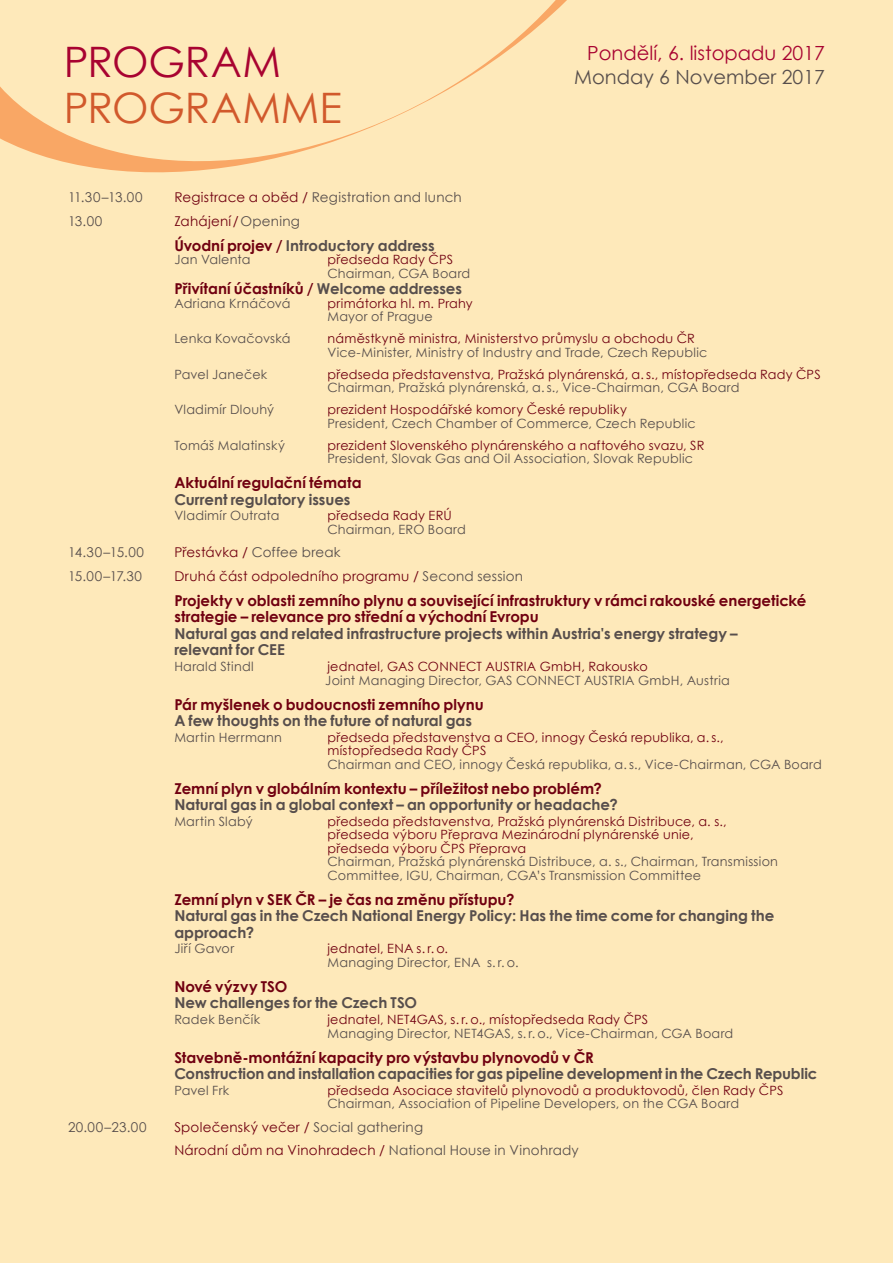
<style>
.page{position:relative;width:893px;height:1263px;background:#fee9ba}
.page>*{position:absolute;margin:0;border:0;box-sizing:border-box;transform-origin:0 0}
.t1{font:42px "Century Gothic";letter-spacing:-.005em;color:#d1592c}
.t2{font:42px "Century Gothic";letter-spacing:-.005em;color:#a80331}
.t3{font:19.5px "Century Gothic";color:#a80331}
.t4{font:19.5px "Century Gothic";color:#574e4c}
.t5{font:700 15px/16.5px "Century Gothic";color:#574e4c}
.t6{font:700 15px/16.5px "Century Gothic";color:#700010}
.t7{font:13.5px/23.5px "Century Gothic";letter-spacing:.015em;color:#700010}
.t8{font:13.5px "Century Gothic";letter-spacing:.015em;color:#574e4c}
.t9{font:12.75px/13.5px "Century Gothic";letter-spacing:.02em;color:#574e4c}
.t10{font:12.75px/13.5px "Century Gothic";letter-spacing:.02em;color:#700010}
.t11{font:12.75px "Century Gothic";color:#574e4c}
.s1{color:#700010}
.s2{color:#574e4c}
</style>
<div class="page">
<svg style="left:0;top:0;width:567px;height:173px"></svg>
<h1 class="t2" style="left:64px;top:33px;width:219px">PROGRAM</h1>
<h1 class="t1" style="left:64px;top:78px;width:280px">PROGRAMME</h1>
<h2 class="t3" style="left:587px;top:40px;width:239px">Pondělí, 6. listopadu 2017</h2>
<h2 class="t4" style="left:574px;top:63px;width:252px">Monday 6 November 2017</h2>
<p class="t8" style="left:68px;top:188px;width:76px">11.30–13.00</p>
<p class="t8" style="left:174px;top:188px;width:289px"><span class="s1">Registrace a oběd /</span> Registration and lunch</p>
<p class="t8" style="left:68px;top:211px;width:36px">13.00</p>
<p class="t7" style="left:174px;top:209px;width:127px">Zahájení/<span class="s2">Opening</span></p>
<p class="t5" style="left:174px;top:236px;width:262px"><span class="s1">Úvodní projev /</span> Introductory address</p>
<p class="t9" style="left:174px;top:253px;width:78px">Jan Valenta</p>
<p class="t10" style="left:327px;top:253px;width:127px">předseda Rady ČPS</p>
<p class="t9" style="left:327px;top:266px;width:144px">Chairman, CGA Board</p>
<p class="t6" style="left:174px;top:280px;width:289px">Přivítaní účastníků / <span class="s2">Welcome addresses</span></p>
<p class="t9" style="left:174px;top:296px;width:118px">Adriana Krnáčová</p>
<p class="t10" style="left:327px;top:296px;width:147px">primátorka hl. m. Prahy</p>
<p class="t9" style="left:327px;top:310px;width:107px">Mayor of Prague</p>
<p class="t11" style="left:174px;top:330px;width:118px">Lenka Kovačovská</p>
<p class="t10" style="left:327px;top:332px;width:369px">náměstkyně ministra, Ministerstvo průmyslu a obchodu ČR</p>
<p class="t9" style="left:327px;top:345px;width:382px">Vice-Minister, Ministry of Industry and Trade, Czech Republic</p>
<p class="t9" style="left:174px;top:367px;width:94px">Pavel Janeček</p>
<p class="t10" style="left:327px;top:367px;width:495px">předseda představenstva, Pražská plynárenská, a.s., místopředseda Rady ČPS</p>
<p class="t9" style="left:327px;top:381px;width:413px">Chairman, Pražská plynárenská, a.s., Vice-Chairman, CGA Board</p>
<p class="t9" style="left:174px;top:403px;width:101px">Vladimír Dlouhý</p>
<p class="t10" style="left:327px;top:403px;width:301px">prezident Hospodářské komory České republiky</p>
<p class="t9" style="left:327px;top:416px;width:370px">President, Czech Chamber of Commerce, Czech Republic</p>
<p class="t9" style="left:174px;top:438px;width:112px">Tomáš Malatinský</p>
<p class="t10" style="left:327px;top:438px;width:379px">prezident Slovenského plynárenského a naftového svazu, SR</p>
<p class="t9" style="left:327px;top:452px;width:367px">President, Slovak Gas and Oil Association, Slovak Republic</p>
<p class="t6" style="left:174px;top:474px;width:189px">Aktuální regulační témata</p>
<p class="t5" style="left:174px;top:490px;width:178px">Current regulatory issues</p>
<p class="t9" style="left:174px;top:509px;width:107px">Vladimír Outrata</p>
<p class="t10" style="left:327px;top:509px;width:126px">předseda Rady ERÚ</p>
<p class="t9" style="left:327px;top:522px;width:140px">Chairman, ERO Board</p>
<p class="t8" style="left:68px;top:543px;width:78px">14.30–15.00</p>
<p class="t8" style="left:174px;top:543px;width:168px"><span class="s1">Přestávka /</span> Coffee break</p>
<p class="t8" style="left:68px;top:567px;width:75px">15.00–17.30</p>
<p class="t7" style="left:174px;top:564px;width:350px">Druhá část odpoledního programu / <span class="s2">Second session</span></p>
<p class="t6" style="left:174px;top:591px;width:634px">Projekty v oblasti zemního plynu a související infrastruktury v rámci rakouské energetické strategie – relevance pro střední a východní Evropu</p>
<p class="t5" style="left:174px;top:624px;width:565px">Natural gas and related infrastructure projects within Austria's energy strategy – relevant for CEE</p>
<p class="t9" style="left:174px;top:659px;width:81px">Harald Stindl</p>
<p class="t10" style="left:327px;top:659px;width:322px">jednatel, GAS CONNECT AUSTRIA GmbH, Rakousko</p>
<p class="t9" style="left:325px;top:673px;width:406px">Joint Managing Director, GAS CONNECT AUSTRIA GmbH, Austria</p>
<p class="t6" style="left:174px;top:695px;width:311px">Pár myšlenek o budoucnosti zemního plynu</p>
<p class="t5" style="left:174px;top:712px;width:299px">A few thoughts on the future of natural gas</p>
<p class="t9" style="left:174px;top:730px;width:109px">Martin Herrmann</p>
<p class="t10" style="left:327px;top:730px;width:398px">předseda představenstva a CEO, innogy Česká republika, a.s., místopředseda Rady ČPS</p>
<p class="t9" style="left:327px;top:757px;width:496px">Chairman and CEO, innogy Česká republika, a.s., Vice-Chairman, CGA Board</p>
<p class="t6" style="left:174px;top:779px;width:429px">Zemní plyn v globálním kontextu – příležitost nebo problém?</p>
<p class="t5" style="left:174px;top:796px;width:445px">Natural gas in a global context – an opportunity or headache?</p>
<p class="t9" style="left:174px;top:814px;width:80px">Martin Slabý</p>
<p class="t10" style="left:327px;top:814px;width:401px">předseda představenstva, Pražská plynárenská Distribuce, a. s., předseda výboru Přeprava Mezinárodní plynárenské unie, předseda výboru ČPS Přeprava</p>
<p class="t9" style="left:327px;top:855px;width:452px">Chairman, Pražská plynárenská Distribuce, a. s., Chairman, Transmission<br>Committee, IGU, Chairman, CGA’s Transmission Committee</p>
<p class="t6" style="left:174px;top:890px;width:342px">Zemní plyn v SEK ČR – je čas na změnu přístupu?</p>
<p class="t5" style="left:174px;top:907px;width:602px">Natural gas in the Czech National Energy Policy: Has the time come for changing the approach?</p>
<p class="t9" style="left:174px;top:942px;width:61px">Jiří Gavor</p>
<p class="t10" style="left:327px;top:942px;width:122px">jednatel, ENA s. r. o.</p>
<p class="t9" style="left:327px;top:955px;width:193px">Managing Director, ENA s. r. o.</p>
<p class="t6" style="left:174px;top:977px;width:115px">Nové výzvy TSO</p>
<p class="t5" style="left:174px;top:994px;width:244px">New challenges for the Czech TSO</p>
<p class="t9" style="left:174px;top:1012px;width:87px">Radek Benčík</p>
<p class="t10" style="left:327px;top:1012px;width:322px">jednatel, NET4GAS, s. r. o., místopředseda Rady ČPS</p>
<p class="t9" style="left:327px;top:1026px;width:407px">Managing Director, NET4GAS, s. r. o., Vice-Chairman, CGA Board</p>
<p class="t6" style="left:174px;top:1048px;width:421px">Stavebně-montážní kapacity pro výstavbu plynovodů v ČR</p>
<p class="t5" style="left:174px;top:1065px;width:645px">Construction and installation capacities for gas pipeline development in the Czech Republic</p>
<p class="t9" style="left:174px;top:1083px;width:57px">Pavel Frk</p>
<p class="t10" style="left:327px;top:1083px;width:458px">předseda Asociace stavitelů plynovodů a produktovodů, člen Rady ČPS</p>
<p class="t9" style="left:327px;top:1097px;width:413px">Chairman, Association of Pipeline Developers, on the CGA Board</p>
<p class="t8" style="left:68px;top:1117px;width:80px">20.00–23.00</p>
<p class="t7" style="left:174px;top:1115px;width:406px">Společenský večer / <span class="s2">Social gathering<br></span>Národní dům na Vinohradech / <span class="s2">National House in Vinohrady</span></p>
</div>
